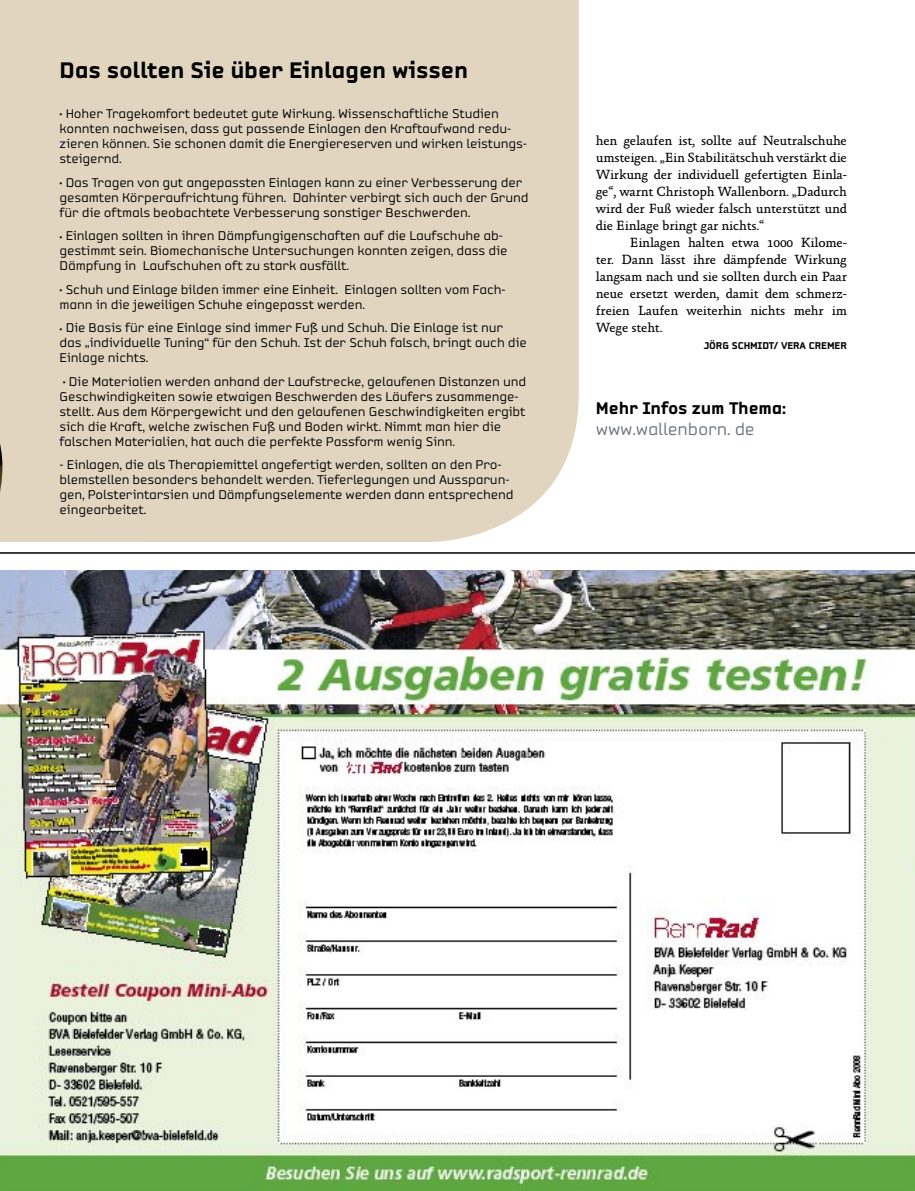
<style>
.page{position:relative;width:915px;height:1191px;background:#fff}
.page>*{position:absolute;margin:0;border:0;box-sizing:border-box;transform-origin:0 0}
._008_bildzeile{font:800 24px "Reform";letter-spacing:-.01em;color:#000}
._008_bildzeile-2{font:800 18px "Reform";letter-spacing:-.01em;color:#000}
._008_bildzeile-3{font:18px "Reform";letter-spacing:-.01em;color:#6d727f}
._008_bildzeile-4{font:13.5px/15px "Reform";letter-spacing:-.01em;color:#000}
._003_fliess_mit{font:13.5px/17px "Absara";letter-spacing:-.01em;color:#000;text-align:justify}
.autor{font:800 10.5px "Reform";letter-spacing:-.01em;color:#000}
.s1{font-weight:800}
</style>
<div class="page">
<div style="left:0;top:0;width:578px;height:542px;background:#e1d5c0"></div>
<img style="left:0;top:332px;width:2px;height:239px">
<img style="left:0;top:571px;width:914px;height:620px">
<hr style="left:0;top:552px;width:914px;height:2px;background:#000">
<p class="_008_bildzeile" style="left:60px;top:57px;width:410px">Das sollten Sie über Einlagen wissen</p>
<p class="_008_bildzeile-4" style="left:60px;top:106px;width:469px"><span class="s1">·</span> Hoher Tragekomfort bedeutet gute Wirkung. Wissenschaftliche Studien konnten nachweisen, dass gut passende Einlagen den Kraftaufwand redu&shy;zieren können. Sie schonen damit die Energiereserven und wirken leistungs&shy;steigernd.</p>
<p class="_008_bildzeile-4" style="left:60px;top:174px;width:470px"><span class="s1">·</span> Das Tragen von gut angepassten Einlagen kann zu einer Verbesserung der gesamten Körperaufrichtung führen. Dahinter verbirgt sich auch der Grund für die oftmals beobachtete Verbesserung sonstiger Beschwerden.</p>
<p class="_008_bildzeile-4" style="left:60px;top:228px;width:449px"><span class="s1">·</span> Einlagen sollten in ihren Dämpfungigenschaften auf die Laufschuhe ab&shy;gestimmt sein. Biomechanische Untersuchungen konnten zeigen, dass die<br>Dämpfung in Laufschuhen oft zu stark ausfällt.</p>
<p class="_008_bildzeile-4" style="left:60px;top:281px;width:447px"><span class="s1">·</span> Schuh und Einlage bilden immer eine Einheit. Einlagen sollten vom Fach&shy;mann in die jeweiligen Schuhe eingepasst werden.</p>
<p class="_008_bildzeile-4" style="left:60px;top:320px;width:468px"><span class="s1">·</span> Die Basis für eine Einlage sind immer Fuß und Schuh. Die Einlage ist nur das „individuelle Tuning“ für den Schuh. Ist der Schuh falsch, bringt auch die<br>Einlage nichts.</p>
<p class="_008_bildzeile-4" style="left:60px;top:373px;width:468px"><span class="s1">·</span> Die Materialien werden anhand der Laufstrecke, gelaufenen Distanzen und Geschwindigkeiten sowie etwaigen Beschwerden des Läufers zusammenge&shy;stellt. Aus dem Körpergewicht und den gelaufenen Geschwindigkeiten ergibt sich die Kraft, welche zwischen Fuß und Boden wirkt. Nimmt man hier die falschen Materialien, hat auch die perfekte Passform wenig Sinn.</p>
<p class="_008_bildzeile-4" style="left:60px;top:457px;width:455px">- Einlagen, die als Therapiemittel angefertigt werden, sollten an den Pro&shy;blemstellen besonders behandelt werden. Tieferlegungen und Aussparun&shy;gen, Polsterintarsien und Dämpfungselemente werden dann entsprechend eingearbeitet.</p>
<p class="_003_fliess_mit" style="left:595px;top:132px;width:252px">hen gelaufen ist, sollte auf Neutralschuhe umsteigen. „Ein Stabilitätschuh verstärkt die Wirkung der individuell gefertigten Einla&shy;ge“, warnt Christoph Wallenborn. „Dadurch wird der Fuß wieder falsch unterstützt und die Einlage bringt gar nichts.“</p>
<p class="_003_fliess_mit" style="left:595px;top:234px;width:252px;text-indent:34px">Einlagen halten etwa 1000 Kilome&shy;ter. Dann lässt ihre dämpfende Wirkung langsam nach und sie sollten durch ein Paar neue ersetzt werden, damit dem schmerz&shy;freien Laufen weiterhin nichts mehr im Wege steht.</p>
<p class="autor" style="left:703px;top:339px;width:145px">JÖRG SCHMIDT/ VERA CREMER</p>
<p class="_008_bildzeile-2" style="left:595px;top:398px;width:192px">Mehr Infos zum Thema:</p>
<p class="_008_bildzeile-3" style="left:595px;top:419px;width:160px">www.wallenborn. de</p>
</div>
